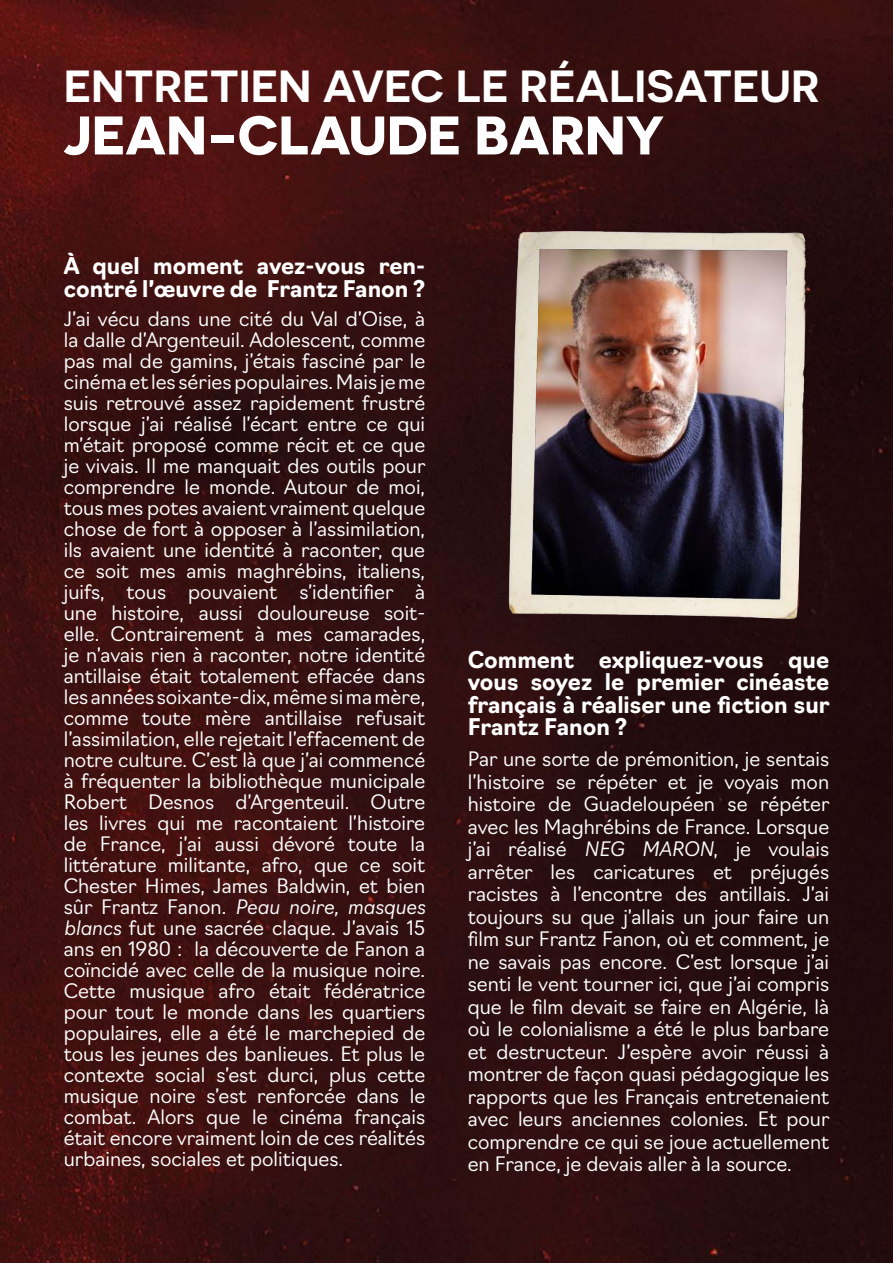
<style>
.page{position:relative;width:893px;height:1263px;background:#fff}
.page>*{position:absolute;margin:0;border:0;box-sizing:border-box;transform-origin:0 0}
.t1{font:700 54.3px "Novecentosanswide";color:#fff}
.t2{font:600 45px "Novecentosanswide";color:#fff}
.t3{font:700 22.5px/22.5px "Navigo";color:#fff}
.t4{font:300 19.5px/21px "Navigo";color:#fff;text-align:justify}
.s1{font-style:italic}
</style>
<div class="page">
<img style="left:0;top:0;width:893px;height:1263px">
<img style="left:492px;top:187px;width:328px;height:457px">
<h2 class="t2" style="left:64px;top:59px;width:757px">ENTRETIEN AVEC LE RÉALISATEUR</h2>
<h1 class="t1" style="left:64px;top:101px;width:602px">JEAN-CLAUDE BARNY</h1>
<p class="t3" style="left:64px;top:253px;width:363px">À quel moment avez-vous ren&shy;contré l’œuvre de Frantz Fanon ?</p>
<p class="t4" style="left:64px;top:307px;width:363px">J’ai vécu dans une cité du Val d’Oise, à la dalle d’Argenteuil. Adolescent, comme pas mal de gamins, j’étais fasciné par le cinéma et les séries populaires. Mais je me suis retrouvé assez rapidement frustré lorsque j’ai réalisé l’écart entre ce qui m’était proposé comme récit et ce que je vivais. Il me manquait des outils pour comprendre le monde. Autour de moi, tous mes potes avaient vraiment quelque chose de fort à opposer à l’assimilation, ils avaient une identité à raconter, que ce soit mes amis maghrébins, italiens, juifs, tous pouvaient s’identifier à une histoire, aussi douloureuse soit&shy;elle. Contrairement à mes camarades, je n’avais rien à raconter, notre identité antillaise était totalement effacée dans les années soixante-dix, même si ma mère, comme toute mère antillaise refusait l’assimilation, elle rejetait l’effacement de notre culture. C’est là que j’ai commencé à fréquenter la bibliothèque municipale Robert Desnos d’Argenteuil. Outre les livres qui me racontaient l’histoire de France, j’ai aussi dévoré toute la littérature militante, afro, que ce soit Chester Himes, James Baldwin, et bien sûr Frantz Fanon. <span class="s1">Peau noire, masques blancs</span> fut une sacrée claque. J’avais 15 ans en 1980 : la découverte de Fanon a coïncidé avec celle de la musique noire.<br>Cette musique afro était fédératrice pour tout le monde dans les quartiers populaires, elle a été le marchepied de tous les jeunes des banlieues. Et plus le contexte social s’est durci, plus cette musique noire s’est renforcée dans le combat. Alors que le cinéma français était encore vraiment loin de ces réalités urbaines, sociales et politiques.</p>
<p class="t3" style="left:468px;top:646px;width:363px;text-align:justify">Comment expliquez-vous que vous soyez le premier cinéaste français à réaliser une fiction sur Frantz Fanon ?</p>
<p class="t4" style="left:468px;top:746px;width:363px;line-height:22.5px">Par une sorte de prémonition, je sentais l’histoire se répéter et je voyais mon histoire de Guadeloupéen se répéter avec les Maghrébins de France. Lorsque j’ai réalisé <span class="s1">NEG MARON</span>, je voulais arrêter les caricatures et préjugés racistes à l’encontre des antillais. J’ai toujours su que j’allais un jour faire un film sur Frantz Fanon, où et comment, je ne savais pas encore. C’est lorsque j’ai senti le vent tourner ici, que j’ai compris que le film devait se faire en Algérie, là où le colonialisme a été le plus barbare et destructeur. J’espère avoir réussi à montrer de façon quasi pédagogique les rapports que les Français entretenaient avec leurs anciennes colonies. Et pour comprendre ce qui se joue actuellement en France, je devais aller à la source.</p>
</div>
